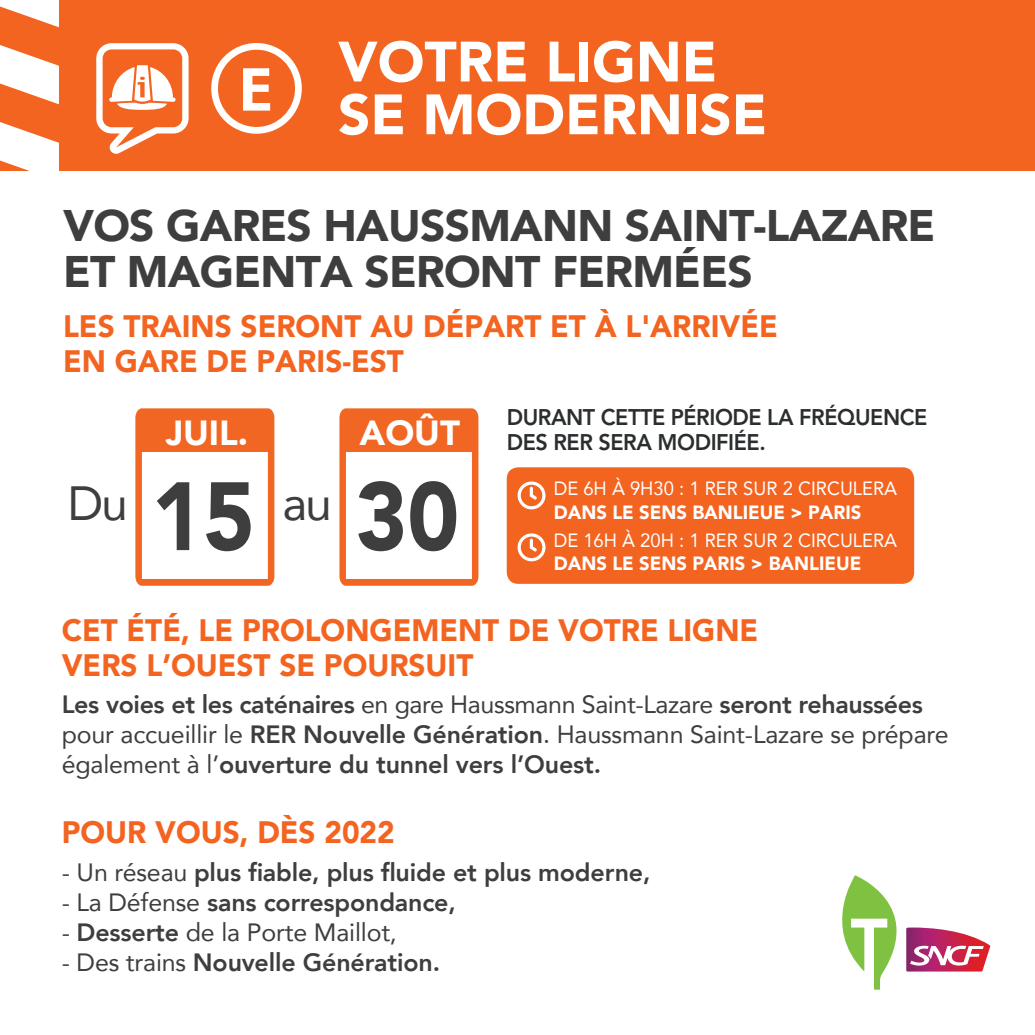
<style>
.page{position:relative;width:1035px;height:1035px;background:#fff}
.page>*{position:absolute;margin:0;border:0;box-sizing:border-box;transform-origin:0 0}
.t1{font:900 95.75px "Avenir";color:#3e3e3f;scale:.91 1}
.t2{font:900 56.25px/52.8px "Avenir LT Std";color:#fff}
.t3{font:48px "Avenir";color:#3e3e3f}
.t4{font:900 44px/46px "Avenir";letter-spacing:-.015em;color:#3e3e3f}
.t5{font:900 34.75px "Avenir";color:#fff}
.t6{font:900 31px/35px "Avenir";color:#f36421;scale:.96 1}
.t7{font:800 25px/30px "Avenir";letter-spacing:-.005em;color:#3e3e3f}
.t8{font:25px "Avenir";letter-spacing:-.005em;color:#3e3e3f}
.t9{font:800 22.5px/25px "Avenir LT Std";letter-spacing:-.02em;color:#2b2e2f;scale:.96 1}
.t10{font:19.25px "Avenir";color:#fff;scale:.96 1}
.t11{font:900 19.25px "Avenir";color:#fff;scale:.96 1}
.s1{font-weight:400}
.s2{font-weight:800}
</style>
<div class="page">
<div style="left:0;top:0;width:1035px;height:171px;background:#f36421"></div>
<svg style="left:0;top:122px;width:59px;height:49px"></svg>
<svg style="left:0;top:45px;width:59px;height:59px"></svg>
<svg style="left:0;top:0;width:59px;height:27px"></svg>
<svg style="left:96px;top:43px;width:93px;height:111px"></svg>
<svg style="left:211px;top:43px;width:91px;height:91px"></svg>
<svg style="left:842px;top:875px;width:148px;height:114px"></svg>
<svg style="left:339px;top:408px;width:139px;height:178px"></svg>
<svg style="left:135px;top:408px;width:139px;height:178px"></svg>
<div style="left:507px;top:467px;width:407px;height:117px;background:#f36421;border-radius:11px"></div>
<svg style="left:517px;top:481px;width:28px;height:28px"></svg>
<svg style="left:517px;top:533px;width:28px;height:28px"></svg>
<h2 class="t2" style="left:338px;top:35px;width:430px">VOTRE LIGNE<br>SE MODERNISE</h2>
<h3 class="t4" style="left:63px;top:202px;width:874px">VOS GARES HAUSSMANN SAINT-LAZARE<br>ET MAGENTA SERONT FERMÉES</h3>
<p class="t6" style="left:63px;top:308px;width:746px">LES TRAINS SERONT AU DÉPART ET À L'ARRIVÉE<br>EN GARE DE PARIS-EST</p>
<h3 class="t5" style="left:166px;top:403px;width:84px">JUIL.</h3>
<h1 class="t1" style="left:151px;top:435px;width:115px">15</h1>
<h3 class="t3" style="left:68px;top:465px;width:61px">Du</h3>
<h3 class="t3" style="left:283px;top:465px;width:51px">au</h3>
<h3 class="t5" style="left:359px;top:403px;width:102px">AOÛT</h3>
<h1 class="t1" style="left:355px;top:435px;width:115px">30</h1>
<p class="t9" style="left:507px;top:404px;width:440px">DURANT CETTE PÉRIODE LA FRÉQUENCE<br>DES RER SERA MODIFIÉE.</p>
<p class="t10" style="left:554px;top:473px;width:359px">DE 6H À 9H30 : 1 RER SUR 2 CIRCULERA</p>
<p class="t11" style="left:554px;top:495px;width:322px">DANS LE SENS BANLIEUE &gt; PARIS</p>
<p class="t10" style="left:554px;top:524px;width:359px">DE 16H À 20H : 1 RER SUR 2 CIRCULERA</p>
<p class="t11" style="left:554px;top:546px;width:322px">DANS LE SENS PARIS &gt; BANLIEUE</p>
<p class="t6" style="left:62px;top:611px;width:727px">CET ÉTÉ, LE PROLONGEMENT DE VOTRE LIGNE<br>VERS L’OUEST SE POURSUIT</p>
<p class="t7" style="left:62px;top:689px;width:888px">Les voies et les caténaires <span class="s1">en gare Haussmann Saint-Lazare</span> seront rehaussées <span class="s1">pour accueillir le</span> RER Nouvelle Génération<span class="s1">. Haussmann Saint-Lazare se prépare également à l’</span>ouverture du tunnel vers l’Ouest.</p>
<p class="t6" style="left:62px;top:814px;width:348px">POUR VOUS, DÈS 2022</p>
<p class="t7" style="left:62px;top:857px;width:590px"><span class="s1">- Un réseau</span> plus fiable, plus fluide et plus moderne,</p>
<p class="t7" style="left:62px;top:887px;width:395px"><span class="s1">- La Défense</span> sans correspondance,</p>
<p class="t8" style="left:62px;top:912px;width:337px">- <span class="s2">Desserte</span> de la Porte Maillot,</p>
<p class="t7" style="left:62px;top:947px;width:380px"><span class="s1">- Des trains</span> Nouvelle Génération.</p>
</div>
